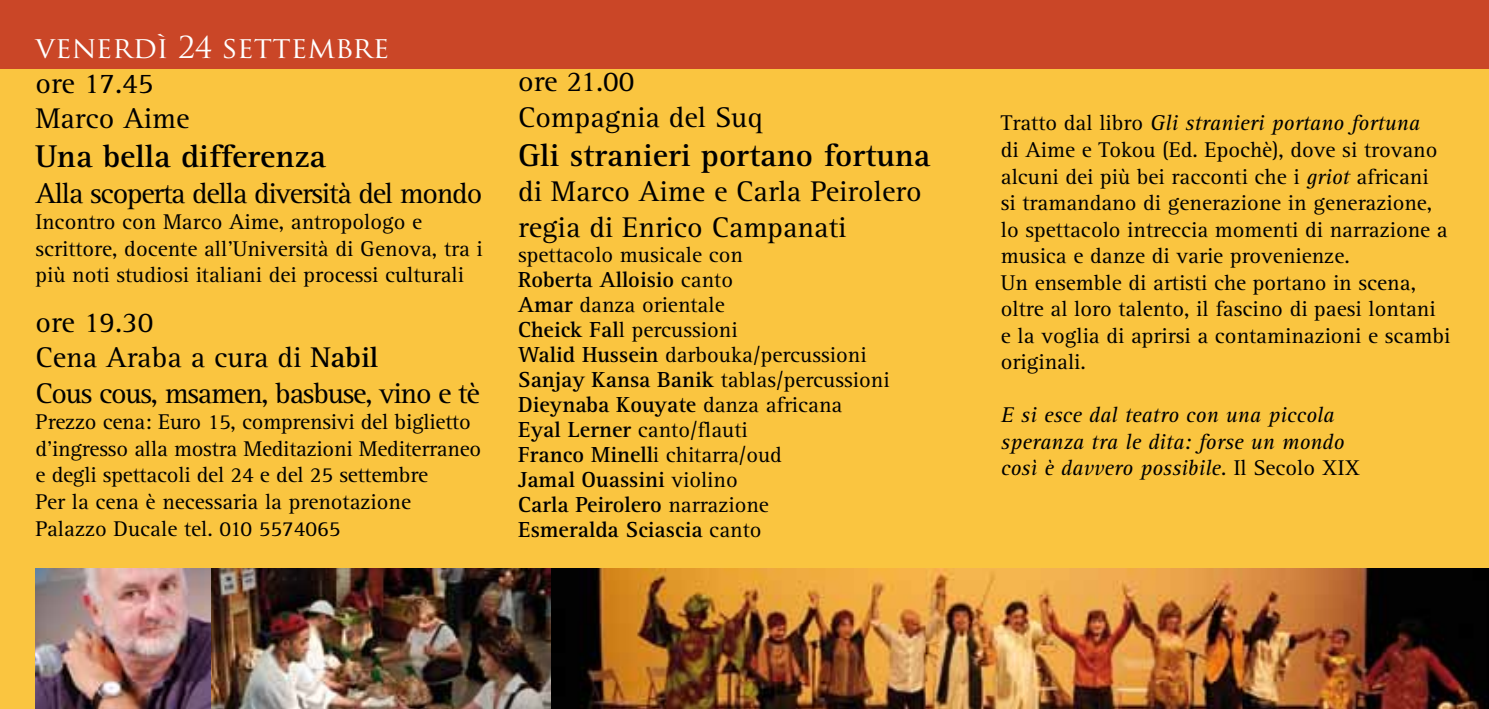
<style>
.page{position:relative;width:1489px;height:709px;background:#fff}
.page>*{position:absolute;margin:0;border:0;box-sizing:border-box;transform-origin:0 0}
.t1{font:700 32.5px "Rotis Serif";color:#000}
.t2{font:29.5px/35.2px "Rotis Serif";letter-spacing:-.04em;color:#000}
.t3{font:29.5px/35.2px "Rotis Serif";color:#000}
.t4{font:29.5px "Trajan Pro";color:#fff}
.t5{font:700 22.5px/25px "Rotis Serif";color:#000}
.t6{font:22px/26.5px "Rotis Serif";color:#000}
.t7{font:italic 22px/26.5px "Rotis Serif";color:#000}
.s1{font-weight:700}
.s2{font-weight:400;font-size:22px}
.s3{font-weight:700;font-size:22.5px}
.s4{font-style:italic}
.s5{font-style:normal}
</style>
<div class="page">
<div style="left:0;top:0;width:1488px;height:709px;background:#fac540"></div>
<div style="left:0;top:0;width:1488px;height:68px;background:#ca4627"></div>
<img style="left:35px;top:569px;width:1453px;height:140px">
<h2 class="t4" style="left:35px;top:28px;width:355px">VENERDÌ 24 SETTEMBRE</h2>
<h2 class="t3" style="left:35px;top:66px;width:156px">ore 17.45<br>Marco Aime</h2>
<h1 class="t1" style="left:35px;top:137px;width:292px">Una bella differenza</h1>
<h2 class="t2" style="left:35px;top:176px;width:448px">Alla scoperta della diversità del mondo</h2>
<p class="t6" style="left:35px;top:209px;width:449px">Incontro con Marco Aime, antropologo e scrittore, docente all’Università di Genova, tra i più noti studiosi italiani dei processi culturali</p>
<h2 class="t2" style="left:35px;top:305px;width:446px">ore 19.30<br>Cena Araba a cura di <span class="s1">Nabil<br></span>Cous cous, msamen, basbuse, vino e tè</h2>
<p class="t6" style="left:35px;top:409px;width:447px">Prezzo cena: Euro 15, comprensivi del biglietto d’ingresso alla mostra Meditazioni Mediterraneo e degli spettacoli del 24 e del 25 settembre<br>Per la cena è necessaria la prenotazione Palazzo Ducale tel. 010 5574065</p>
<h2 class="t3" style="left:518px;top:65px;width:246px">ore 21.00<br>Compagnia del Suq</h2>
<h1 class="t1" style="left:518px;top:136px;width:414px">Gli stranieri portano fortuna</h1>
<h2 class="t3" style="left:518px;top:175px;width:405px">di Marco Aime e Carla Peirolero regia di Enrico Campanati</h2>
<p class="t6" style="left:518px;top:242px;width:226px">spettacolo musicale con</p>
<p class="t5" style="left:518px;top:267px;width:216px">Roberta Alloisio <span class="s2">canto</span></p>
<p class="t6" style="left:518px;top:292px;width:373px;line-height:25px"><span class="s3">Amar</span> danza orientale<br><span class="s3">Cheick Fal</span>l percussioni<br><span class="s3">Walid Hussein</span> darbouka/percussioni<br><span class="s3">Sanjay Kansa Banik</span> tablas/percussioni</p>
<p class="t5" style="left:518px;top:392px;width:326px">Dieynaba Kouyate <span class="s2">danza africana</span></p>
<p class="t6" style="left:518px;top:417px;width:265px;line-height:25px"><span class="s3">Eyal Lerner</span> canto/flauti<br><span class="s3">Franco Minell</span>i chitarra/oud</p>
<p class="t5" style="left:518px;top:467px;width:252px">Jamal Ouassini <span class="s2">violino<br></span>Carla Peirolero <span class="s2">narrazione<br></span>Esmeralda Sciascia <span class="s2">canto</span></p>
<p class="t6" style="left:1000px;top:111px;width:451px">Tratto dal libro <span class="s4">Gli stranieri portano fortuna<br></span>di Aime e Tokou (Ed. Epochè), dove si trovano alcuni dei più bei racconti che i <span class="s4">griot</span> africani<br>si tramandano di generazione in generazione, lo spettacolo intreccia momenti di narrazione a musica e danze di varie provenienze.<br>Un ensemble di artisti che portano in scena, oltre al loro talento, il fascino di paesi lontani e la voglia di aprirsi a contaminazioni e scambi originali.</p>
<p class="t7" style="left:1000px;top:402px;width:361px">E si esce dal teatro con una piccola speranza tra le dita: forse un mondo così è davvero possibile. <span class="s5">Il Secolo XIX</span></p>
</div>
